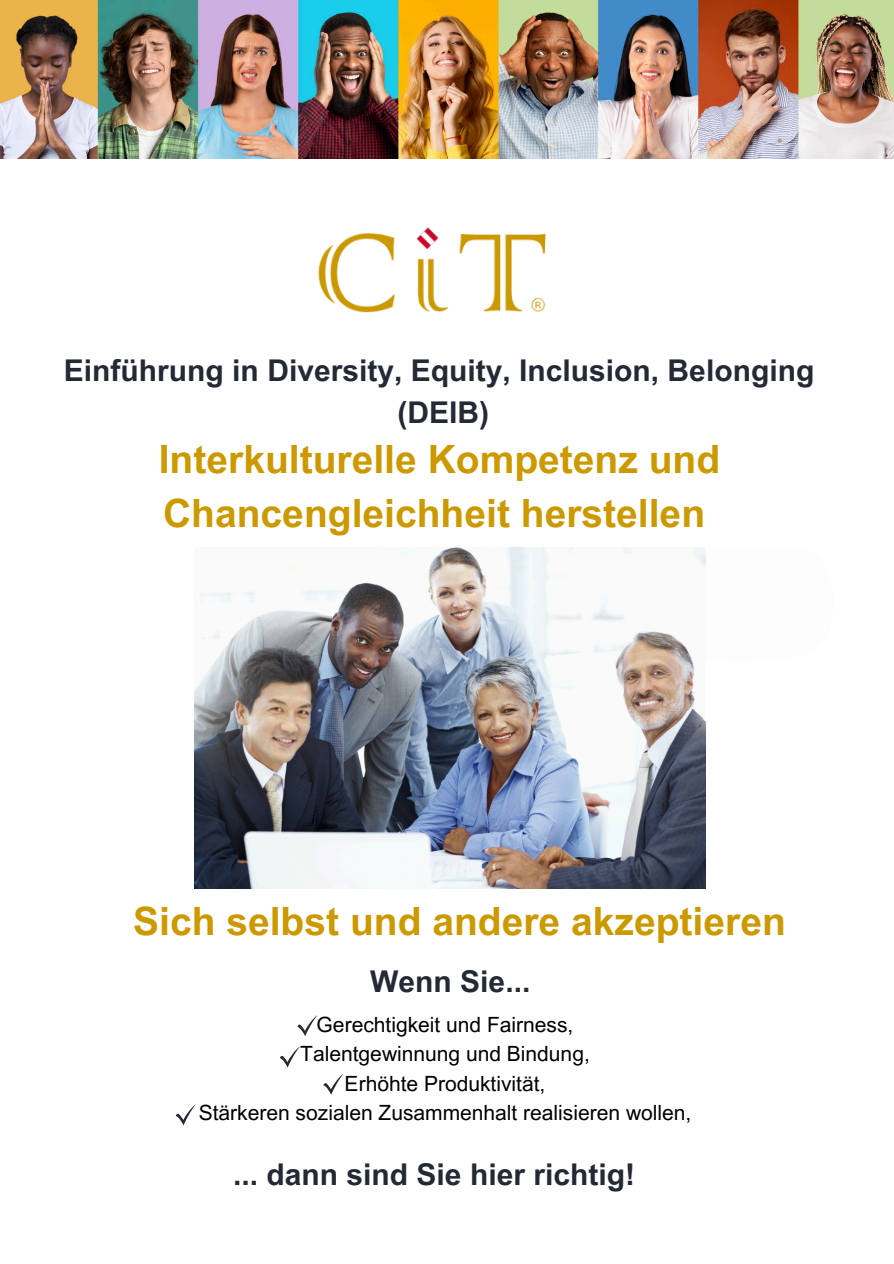
<style>
.page{position:relative;width:894px;height:1264px;background:#fff}
.page>*{position:absolute;margin:0;border:0;box-sizing:border-box;transform-origin:0 0}
.t1{font:700 39px/54px "Arial MT Pro";color:#c90}
.t2{font:700 30px/41.7px "Arial MT Pro";color:#232a35;text-align:center}
.t3{font:21px "Arial MT Pro";color:#000}
</style>
<div class="page">
<img style="left:194px;top:547px;width:511px;height:341px">
<svg style="left:297px;top:1015px;width:20px;height:21px"></svg>
<svg style="left:175px;top:1104px;width:21px;height:21px"></svg>
<svg style="left:323px;top:1074px;width:21px;height:20px"></svg>
<svg style="left:280px;top:1046px;width:20px;height:21px"></svg>
<img style="left:318px;top:227px;width:228px;height:86px">
<img style="left:0;top:0;width:893px;height:159px">
<p class="t2" style="left:64px;top:353px;width:751px">Einführung in Diversity, Equity, Inclusion, Belonging (DEIB)</p>
<p class="t1" style="left:159px;top:437px;width:563px">Interkulturelle Kompetenz und<br>Chancengleichheit herstellen</p>
<h1 class="t1" style="left:133px;top:899px;width:654px">Sich selbst und andere akzeptieren</h1>
<h2 class="t2" style="left:370px;top:964px;width:161px">Wenn Sie...</h2>
<p class="t3" style="left:316px;top:1016px;width:258px">Gerechtigkeit und Fairness,</p>
<p class="t3" style="left:300px;top:1046px;width:291px">Talentgewinnung und Bindung,</p>
<h2 class="t3" style="left:344px;top:1075px;width:202px">Erhöhte Produktivität,</h2>
<h1 class="t3" style="left:199px;top:1104px;width:494px">Stärkeren sozialen Zusammenhalt realisieren wollen,</h1>
<p class="t2" style="left:233px;top:1157px;width:403px">... dann sind Sie hier richtig!</p>
</div>
